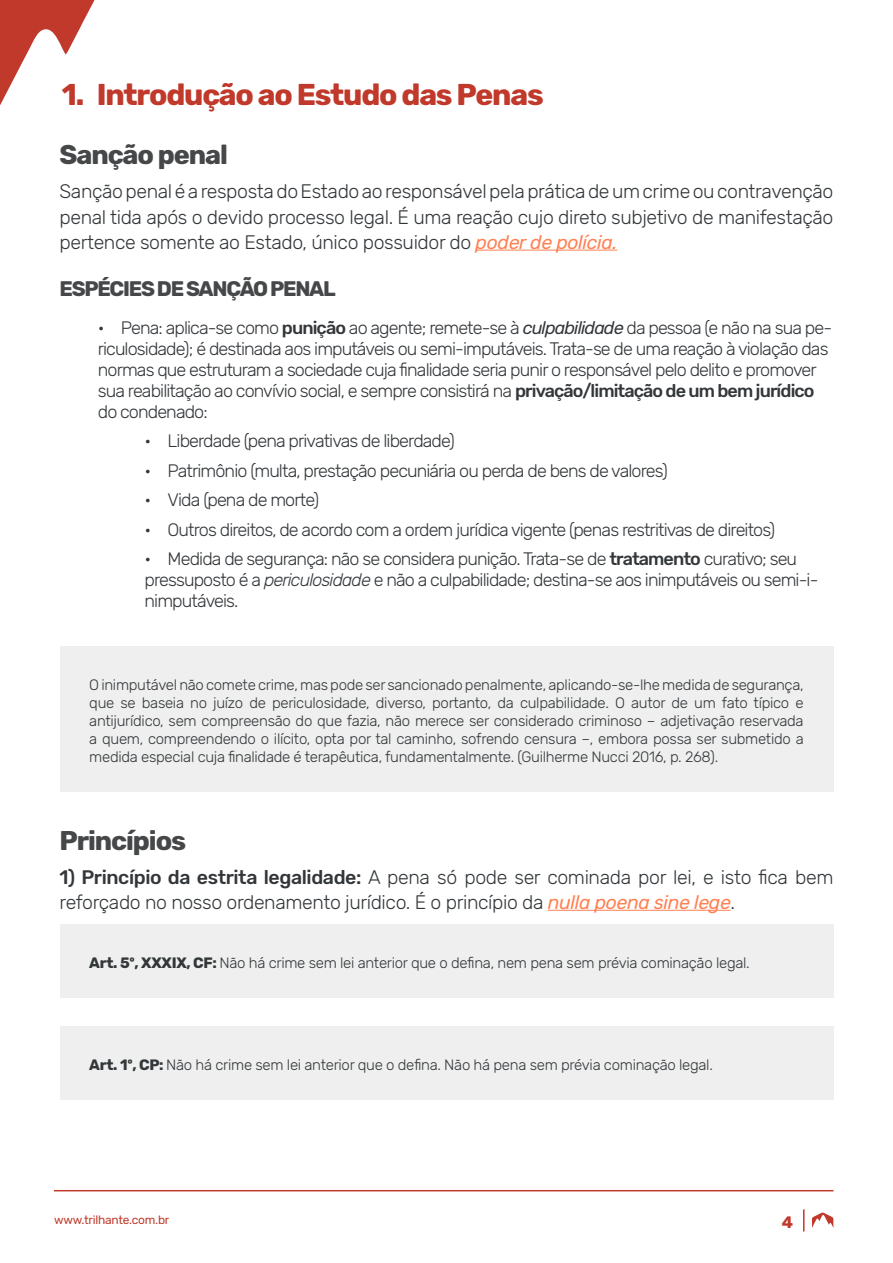
<style>
.page{position:relative;width:893px;height:1263px;background:#fff}
.page>*{position:absolute;margin:0;border:0;box-sizing:border-box;transform-origin:0 0}
.t1{font:700 30px "Rubik";letter-spacing:-.04em;color:#c0392b}
.Título_3{font:700 27px "Rubik";letter-spacing:-.04em;color:#454749}
.Título_4{font:700 21px "Rubik";letter-spacing:-.06em;color:#454749}
.Parágrafo_Texto{font:300 19.5px/25.5px "Rubik";letter-spacing:-.02em;color:#33373a;text-align:justify}
.t2{font:300 18px/21px "Rubik";letter-spacing:-.05em;color:#33373a}
.t3{font:700 16.5px "Rubik";color:#c0392b}
.Citação_de_Lei_Artig{font:300 15px/18px "Rubik";letter-spacing:-.02em;color:#33373a;text-align:justify}
.t4{font:12px "Rubik";letter-spacing:-.02em;color:#c0392b}
.s1{font-weight:400;font-style:italic;color:#ff8052}
.s2{font-weight:500}
.s3{font-weight:400;font-style:italic}
.s4{font-style:italic}
.s5{font-weight:700}
</style>
<div class="page">
<svg style="left:0;top:0;width:95px;height:105px"></svg>
<svg style="left:803px;top:1209px;width:1px;height:22px"></svg>
<svg style="left:811px;top:1212px;width:23px;height:16px"></svg>
<hr style="left:54px;top:1190px;width:779px;height:1px;background:#c0392b">
<hr style="left:476px;top:250px;width:141px;height:1px;background:#ff8052">
<hr style="left:548px;top:910px;width:183px;height:1px;background:#ff8052">
<div style="left:60px;top:646px;width:773px;height:146px;background:#eeefee"></div>
<div style="left:60px;top:924px;width:773px;height:74px;background:#eeefee"></div>
<div style="left:60px;top:1026px;width:773px;height:73px;background:#eeefee"></div>
<p class="t1" style="left:62px;top:77px;width:483px">1. Introdução ao Estudo das Penas</p>
<p class="Título_3" style="left:60px;top:139px;width:170px">Sanção penal</p>
<p class="Parágrafo_Texto" style="left:60px;top:179px;width:775px">Sanção penal é a resposta do Estado ao responsável pela prática de um crime ou contravenção penal tida após o devido processo legal. É uma reação cujo direto subjetivo de manifestação pertence somente ao Estado, único possuidor do <span class="s1">poder de polícia.</span></p>
<p class="Título_4" style="left:60px;top:276px;width:278px">ESPÉCIESDESANÇÃOPENAL</p>
<p class="t2" style="left:98px;top:318px;width:736px">• Pena: aplica-se como <span class="s2">punição</span> ao agente; remete-se à <span class="s3">culpabilidade</span> da pessoa (e não na sua pe&shy;riculosidade); é destinada aos imputáveis ou semi-imputáveis. Trata-se de uma reação à violação das normas que estruturam a sociedade cuja finalidade seria punir o responsável pelo delito e promover sua reabilitação ao convívio social, e sempre consistirá na <span class="s2">privação/limitação de um bem jurídico </span>do condenado:</p>
<p class="t2" style="left:145px;top:431px;width:312px">• Liberdade (pena privativas de liberdade)</p>
<p class="t2" style="left:145px;top:461px;width:525px">• Patrimônio (multa, prestação pecuniária ou perda de bens de valores)</p>
<p class="t2" style="left:145px;top:490px;width:176px">• Vida (pena de morte)</p>
<p class="t2" style="left:145px;top:520px;width:632px">• Outros direitos, de acordo com a ordem jurídica vigente (penas restritivas de direitos)</p>
<p class="t2" style="left:145px;top:549px;width:675px">• Medida de segurança: não se considera punição. Trata-se de <span class="s2">tratamento</span> curativo; seu pressuposto é a <span class="s4">periculosidade</span> e não a culpabilidade; destina-se aos inimputáveis ou semi-i&shy;nimputáveis.</p>
<p class="Citação_de_Lei_Artig" style="left:89px;top:676px;width:716px">O inimputável não comete crime, mas pode ser sancionado penalmente, aplicando-se-lhe medida de segurança, que se baseia no juízo de periculosidade, diverso, portanto, da culpabilidade. O autor de um fato típico e antijurídico, sem compreensão do que fazia, não merece ser considerado criminoso – adjetivação reservada a quem, compreendendo o ilícito, opta por tal caminho, sofrendo censura –, embora possa ser submetido a medida especial cuja finalidade é terapêutica, fundamentalmente. (Guilherme Nucci 2016, p. 268).</p>
<p class="Título_3" style="left:60px;top:825px;width:128px">Princípios</p>
<p class="Parágrafo_Texto" style="left:60px;top:865px;width:775px"><span class="s2">1) Princípio da estrita legalidade:</span> A pena só pode ser cominada por lei, e isto fica bem reforçado no nosso ordenamento jurídico. É o princípio da <span class="s1">nulla poena sine lege</span>.</p>
<p class="Citação_de_Lei_Artig" style="left:89px;top:954px;width:662px"><span class="s5">Art. 5º, XXXIX, CF:</span> Não há crime sem lei anterior que o defina, nem pena sem prévia cominação legal.</p>
<p class="Citação_de_Lei_Artig" style="left:89px;top:1056px;width:625px"><span class="s5">Art. 1º, CP:</span> Não há crime sem lei anterior que o defina. Não há pena sem prévia cominação legal.</p>
<p class="t4" style="left:54px;top:1213px;width:117px">www.trilhante.com.br</p>
<p class="t3" style="left:782px;top:1212px;width:13px">4</p>
</div>
